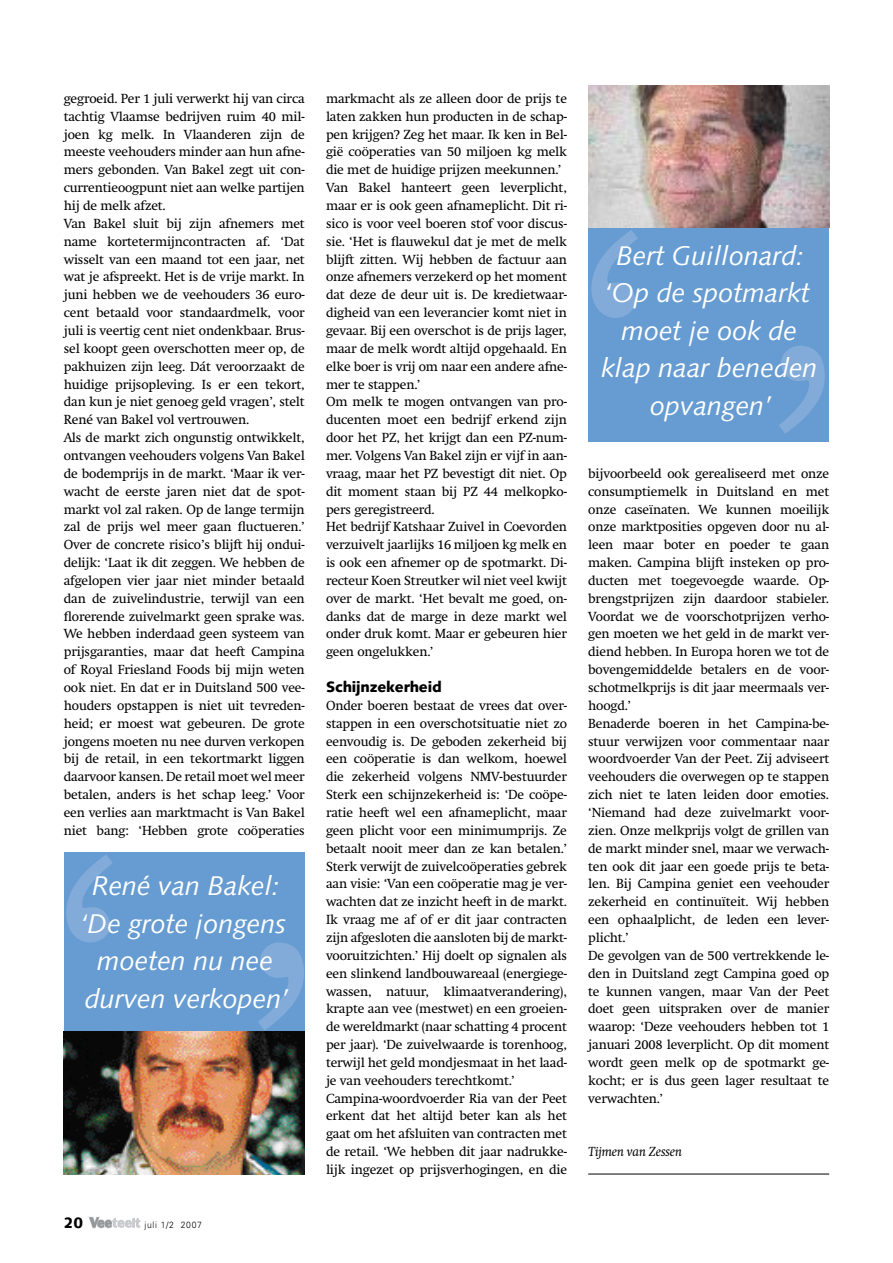
<style>
.page{position:relative;width:893px;height:1263px;background:#fff}
.page>*{position:absolute;margin:0;border:0;box-sizing:border-box;transform-origin:0 0}
.t1{font:300px "New Century Schlbk";color:#82abd9}
.t2{font:italic 27px/37.5px "Syntax";color:#fff;text-align:center}
.t3{font:900 15px "Syntax";letter-spacing:-.01em;color:#000}
.t4{font:13.05px/17.9px "Swift";letter-spacing:-.01em;color:#000}
.t5{font:italic 13.05px "Swift";letter-spacing:-.01em;color:#000}
.t6{font:300 9px "Univers";letter-spacing:.08em;color:#000;scale:.95 1}
</style>
<div class="page">
<svg style="left:88px;top:1217px;width:53px;height:12px"></svg>
<div style="left:588px;top:228px;width:241px;height:214px;background:#669cd1"></div>
<img style="left:588px;top:85px;width:241px;height:143px">
<hr style="left:588px;top:1174px;width:241px;height:1px;background:#000">
<div style="left:64px;top:853px;width:241px;height:178px;background:#669cd1"></div>
<img style="left:64px;top:1031px;width:241px;height:143px">
<p class="t4" style="left:64px;top:90px;width:242px">gegroeid. Per 1 juli verwerkt hij van circa tachtig Vlaamse bedrijven ruim 40 mil&shy;joen kg melk. In Vlaanderen zijn de meeste veehouders minder aan hun afne&shy;mers gebonden. Van Bakel zegt uit con&shy;currentieoogpunt niet aan welke partijen hij de melk afzet.<br>Van Bakel sluit bij zijn afnemers met name kortetermijncontracten af. ‘Dat wisselt van een maand tot een jaar, net wat je afspreekt. Het is de vrije markt. In juni hebben we de veehouders 36 euro&shy;cent betaald voor standaardmelk, voor juli is veertig cent niet ondenkbaar. Brus&shy;sel koopt geen overschotten meer op, de pakhuizen zijn leeg. Dát veroorzaakt de huidige prijsopleving. Is er een tekort, dan kun je niet genoeg geld vragen’, stelt René van Bakel vol vertrouwen.<br>Als de markt zich ongunstig ontwikkelt, ontvangen veehouders volgens Van Bakel de bodemprijs in de markt. ‘Maar ik ver&shy;wacht de eerste jaren niet dat de spot&shy;markt vol zal raken. Op de lange termijn zal de prijs wel meer gaan fluctueren.’ Over de concrete risico’s blijft hij ondui&shy;delijk: ‘Laat ik dit zeggen. We hebben de afgelopen vier jaar niet minder betaald dan de zuivelindustrie, terwijl van een florerende zuivelmarkt geen sprake was.<br>We hebben inderdaad geen systeem van prijsgaranties, maar dat heeft Campina of Royal Friesland Foods bij mijn weten ook niet. En dat er in Duitsland 500 vee&shy;houders opstappen is niet uit tevreden&shy;heid; er moest wat gebeuren. De grote jongens moeten nu nee durven verkopen bij de retail, in een tekortmarkt liggen daarvoor kansen. De retail moet wel meer betalen, anders is het schap leeg.’ Voor een verlies aan marktmacht is Van Bakel niet bang: ‘Hebben grote coöperaties</p>
<p class="t4" style="left:326px;top:90px;width:242px">markmacht als ze alleen door de prijs te laten zakken hun producten in de schap&shy;pen krijgen? Zeg het maar. Ik ken in Bel&shy;gië coöperaties van 50 miljoen kg melk die met de huidige prijzen meekunnen.’ Van Bakel hanteert geen leverplicht, maar er is ook geen afnameplicht. Dit ri&shy;sico is voor veel boeren stof voor discus&shy;sie. ‘Het is flauwekul dat je met de melk blijft zitten. Wij hebben de factuur aan onze afnemers verzekerd op het moment dat deze de deur uit is. De kredietwaar&shy;digheid van een leverancier komt niet in gevaar. Bij een overschot is de prijs lager, maar de melk wordt altijd opgehaald. En elke boer is vrij om naar een andere afne&shy;mer te stappen.’<br>Om melk te mogen ontvangen van pro&shy;ducenten moet een bedrijf erkend zijn door het PZ, het krijgt dan een PZ-num&shy;mer. Volgens Van Bakel zijn er vijf in aan&shy;vraag, maar het PZ bevestigt dit niet. Op dit moment staan bij PZ 44 melkopko&shy;pers geregistreerd.<br>Het bedrijf Katshaar Zuivel in Coevorden verzuivelt jaarlijks 16 miljoen kg melk en is ook een afnemer op de spotmarkt. Di&shy;recteur Koen Streutker wil niet veel kwijt over de markt. ‘Het bevalt me goed, on&shy;danks dat de marge in deze markt wel onder druk komt. Maar er gebeuren hier geen ongelukken.’</p>
<p class="t3" style="left:326px;top:678px;width:117px">Schijnzekerheid</p>
<p class="t4" style="left:326px;top:696px;width:242px">Onder boeren bestaat de vrees dat over&shy;stappen in een overschotsituatie niet zo eenvoudig is. De geboden zekerheid bij een coöperatie is dan welkom, hoewel die zekerheid volgens NMV-bestuurder Sterk een schijnzekerheid is: ‘De coöpe&shy;ratie heeft wel een afnameplicht, maar geen plicht voor een minimumprijs. Ze betaalt nooit meer dan ze kan betalen.’ Sterk verwijt de zuivelcoöperaties gebrek aan visie: ‘Van een coöperatie mag je ver&shy;wachten dat ze inzicht heeft in de markt.<br>Ik vraag me af of er dit jaar contracten zijn afgesloten die aansloten bij de markt&shy;vooruitzichten.’ Hij doelt op signalen als een slinkend landbouwareaal (energiege&shy;wassen, natuur, klimaatverandering), krapte aan vee (mestwet) en een groeien&shy;de wereldmarkt (naar schatting 4 procent per jaar). ‘De zuivelwaarde is torenhoog, terwijl het geld mondjesmaat in het laad&shy;je van veehouders terechtkomt.’ Campina-woordvoerder Ria van der Peet erkent dat het altijd beter kan als het gaat om het afsluiten van contracten met de retail. ‘We hebben dit jaar nadrukke&shy;lijk ingezet op prijsverhogingen, en die</p>
<h1 class="t1" style="left:58px;top:781px;width:63px">‘</h1>
<h2 class="t2" style="left:80px;top:867px;width:210px">René van Bakel: ‘De grote jongens moeten nu nee durven verkopen’</h2>
<h1 class="t1" style="left:251px;top:869px;width:63px">’</h1>
<p class="t3" style="left:64px;top:1213px;width:21px">20</p>
<p class="t6" style="left:145px;top:1219px;width:62px">juli 1/2 2007</p>
<h1 class="t1" style="left:584px;top:215px;width:250px">‘ ’</h1>
<h2 class="t2" style="left:601px;top:237px;width:218px">Bert Guillonard: ‘Op de spotmarkt moet je ook de klap naar beneden opvangen’</h2>
<p class="t4" style="left:588px;top:464px;width:242px">bijvoorbeeld ook gerealiseerd met onze consumptiemelk in Duitsland en met onze caseïnaten. We kunnen moeilijk onze marktposities opgeven door nu al&shy;leen maar boter en poeder te gaan maken. Campina blijft insteken op pro&shy;ducten met toegevoegde waarde. Op&shy;brengstprijzen zijn daardoor stabieler.<br>Voordat we de voorschotprijzen verho&shy;gen moeten we het geld in de markt ver&shy;diend hebben. In Europa horen we tot de bovengemiddelde betalers en de voor&shy;schotmelkprijs is dit jaar meermaals ver&shy;hoogd.’<br>Benaderde boeren in het Campina-be&shy;stuur verwijzen voor commentaar naar woordvoerder Van der Peet. Zij adviseert veehouders die overwegen op te stappen zich niet te laten leiden door emoties. ‘Niemand had deze zuivelmarkt voor&shy;zien. Onze melkprijs volgt de grillen van de markt minder snel, maar we verwach&shy;ten ook dit jaar een goede prijs te beta&shy;len. Bij Campina geniet een veehouder zekerheid en continuïteit. Wij hebben een ophaalplicht, de leden een lever&shy;plicht.’<br>De gevolgen van de 500 vertrekkende le&shy;den in Duitsland zegt Campina goed op te kunnen vangen, maar Van der Peet doet geen uitspraken over de manier waarop: ‘Deze veehouders hebben tot 1 januari 2008 leverplicht. Op dit moment wordt geen melk op de spotmarkt ge&shy;kocht; er is dus geen lager resultaat te verwachten.’</p>
<p class="t5" style="left:588px;top:1144px;width:95px">Tijmen van Zessen</p>
</div>
